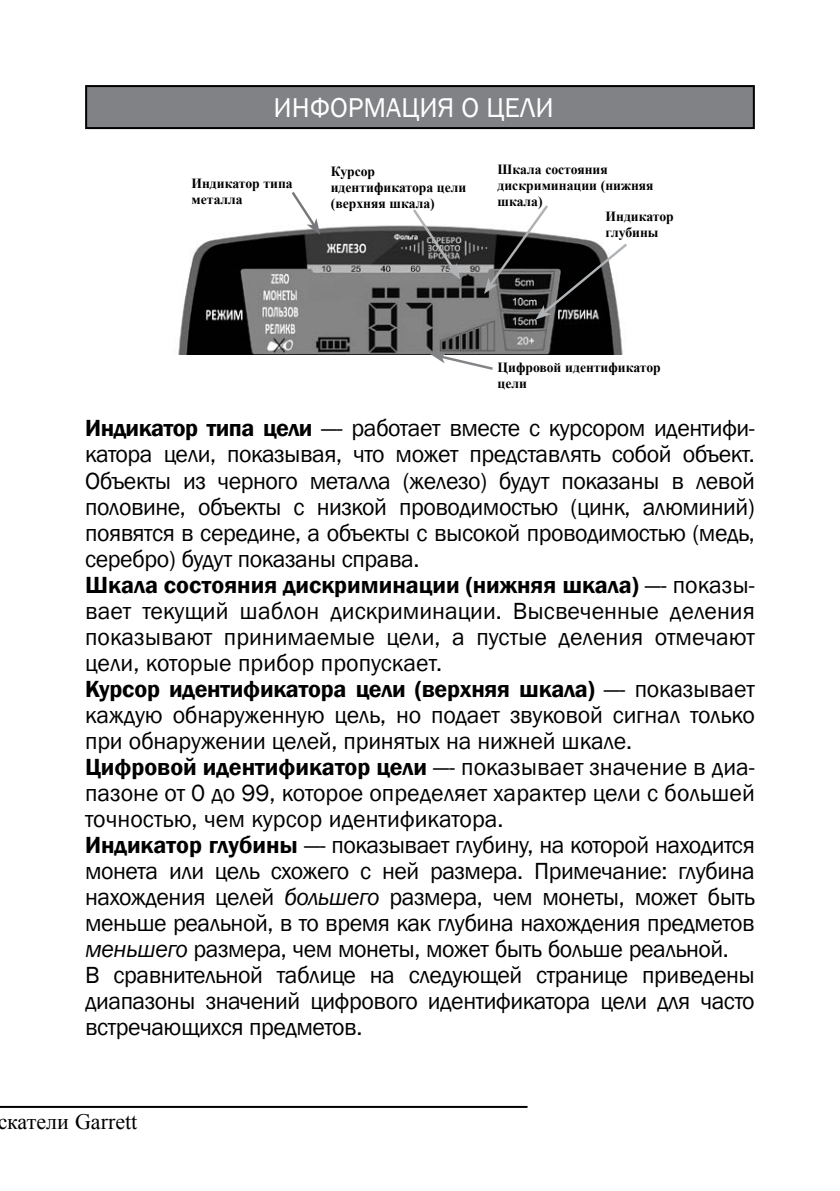
<style>
.page{position:relative;width:840px;height:1191px;background:#fff}
.page>*{position:absolute;margin:0;border:0;box-sizing:border-box;transform-origin:0 0}
.t1{font:28px "Franklin Gothic";color:#fff}
.t2{font:24px/26px "Franklin Gothic";letter-spacing:-.02em;color:#000}
.t3{font:22px "Times New Roman";color:#000}
.t4{font:700 14px/16px "Times New Roman";color:#000}
.s1{font-weight:600}
.s2{font-style:italic}
</style>
<div class="page">
<hr style="left:0;top:1106px;width:527px;height:2px;background:#000">
<div style="left:86px;top:86px;width:667px;height:42px;background:#808285"></div>
<div style="left:85px;top:85px;width:669px;height:44px;border:2px solid #000"></div>
<img style="left:178px;top:225px;width:445px;height:129px">
<svg style="left:289px;top:192px;width:31px;height:43px"></svg>
<svg style="left:410px;top:209px;width:50px;height:70px"></svg>
<svg style="left:483px;top:205px;width:144px;height:115px"></svg>
<svg style="left:430px;top:352px;width:65px;height:18px"></svg>
<p class="t1" style="left:273px;top:90px;width:281px">ИНФОРМАЦИЯ О ЦЕЛИ</p>
<p class="t4" style="left:191px;top:175px;width:103px">Индикатор типа металла</p>
<p class="t4" style="left:330px;top:163px;width:137px">Курсор идентификатора цели (верхняя шкала)</p>
<p class="t4" style="left:497px;top:160px;width:157px">Шкала состояния дискриминации (нижняя шкала)</p>
<p class="t4" style="left:605px;top:208px;width:70px">Индикатор глубины</p>
<p class="t4" style="left:497px;top:358px;width:165px">Цифровой идентификатор цели</p>
<p class="t2" style="left:85px;top:416px;width:671px"><span class="s1">Индикатор типа цели</span> —- работает вместе с курсором идентифи&shy;катора цели, показывая, что может представлять собой объект.<br>Объекты из черного металла (железо) будут показаны в левой половине, объекты с низкой проводимостью (цинк, алюминий) появятся в середине, а объекты с высокой проводимостью (медь, серебро) будут показаны справа.<br><span class="s1">Шкала состояния дискриминации (нижняя шкала)</span> —- показы&shy;вает текущий шаблон дискриминации. Высвеченные деления показывают принимаемые цели, а пустые деления отмечают цели, которые прибор пропускает.<br><span class="s1">Курсор идентификатора цели (верхняя шкала)</span> —- показывает каждую обнаруженную цель, но подает звуковой сигнал только при обнаружении целей, принятых на нижней шкале.<br><span class="s1">Цифровой идентификатор цели</span> —- показывает значение в диа&shy;пазоне от 0 до 99, которое определяет характер цели с большей точностью, чем курсор идентификатора.<br><span class="s1">Индикатор глубины</span> —- показывает глубину, на которой находится монета или цель схожего с ней размера. Примечание: глубина нахождения целей <span class="s2">большего</span> размера, чем монеты, может быть меньше реальной, в то время как глубина нахождения предметов <span class="s2">меньшего</span> размера, чем монеты, может быть больше реальной.<br>В сравнительной таблице на следующей странице приведены диапазоны значений цифрового идентификатора цели для часто встречающихся предметов.</p>
<p class="t3" style="left:-3px;top:1106px;width:141px">скатели Garrett</p>
</div>
